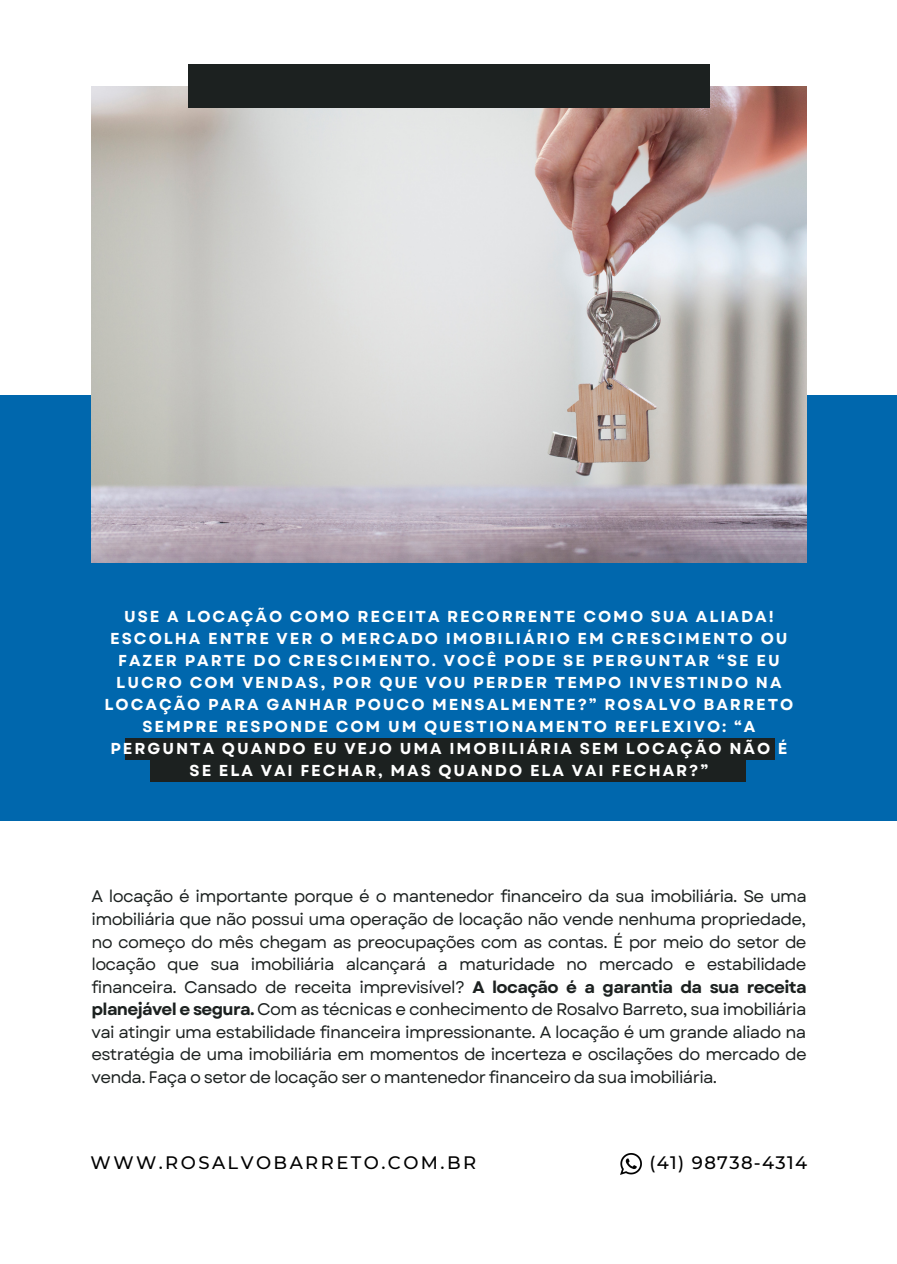
<style>
.page{position:relative;width:897px;height:1264px;background:#fff}
.page>*{position:absolute;margin:0;border:0;box-sizing:border-box;transform-origin:0 0}
.t1{font:500 18px "Montserrat";letter-spacing:.135em;color:#000}
.t2{font:500 18px "Montserrat";letter-spacing:.075em;color:#000}
.t3{font:16.8px/22.5px "Garet";letter-spacing:-.04em;color:#1c2120;text-align:justify}
.t4{font:700 15.75px/22px "Garet";letter-spacing:.125em;color:#fff;text-align:center}
.s1{font-weight:700}
</style>
<div class="page">
<div style="left:0;top:395px;width:897px;height:425px;background:#0067ad"></div>
<img style="left:91px;top:86px;width:715px;height:476px">
<div style="left:125px;top:738px;width:649px;height:21px;background:#1c2120"></div>
<div style="left:151px;top:760px;width:594px;height:21px;background:#1c2120"></div>
<div style="left:188px;top:64px;width:521px;height:44px;background:#1c2120"></div>
<img style="left:620px;top:1153px;width:22px;height:21px">
<p class="t4" style="left:105px;top:605px;width:690px">USE A LOCAÇÃO COMO RECEITA RECORRENTE COMO SUA ALIADA!<br>ESCOLHA ENTRE VER O MERCADO IMOBILIÁRIO EM CRESCIMENTO OU FAZER PARTE DO CRESCIMENTO. VOCÊ PODE SE PERGUNTAR “SE EU LUCRO COM VENDAS, POR QUE VOU PERDER TEMPO INVESTINDO NA LOCAÇÃO PARA GANHAR POUCO MENSALMENTE?” ROSALVO BARRETO SEMPRE RESPONDE COM UM QUESTIONAMENTO REFLEXIVO: “A PERGUNTA QUANDO EU VEJO UMA IMOBILIÁRIA SEM LOCAÇÃO NÃO É SE ELA VAI FECHAR, MAS QUANDO ELA VAI FECHAR?”</p>
<p class="t3" style="left:91px;top:885px;width:717px">A locação é importante porque é o mantenedor financeiro da sua imobiliária. Se uma imobiliária que não possui uma operação de locação não vende nenhuma propriedade, no começo do mês chegam as preocupações com as contas. É por meio do setor de locação que sua imobiliária alcançará a maturidade no mercado e estabilidade financeira. Cansado de receita imprevisível? <span class="s1">A locação é a garantia da sua receita planejável e segura.</span> Com as técnicas e conhecimento de Rosalvo Barreto, sua imobiliária vai atingir uma estabilidade financeira impressionante. A locação é um grande aliado na estratégia de uma imobiliária em momentos de incerteza e oscilações do mercado de venda. Faça o setor de locação ser o mantenedor financeiro da sua imobiliária.</p>
<p class="t1" style="left:91px;top:1151px;width:387px">WWW.ROSALVOBARRETO.COM.BR</p>
<p class="t2" style="left:649px;top:1151px;width:159px">(41) 98738-4314</p>
</div>
